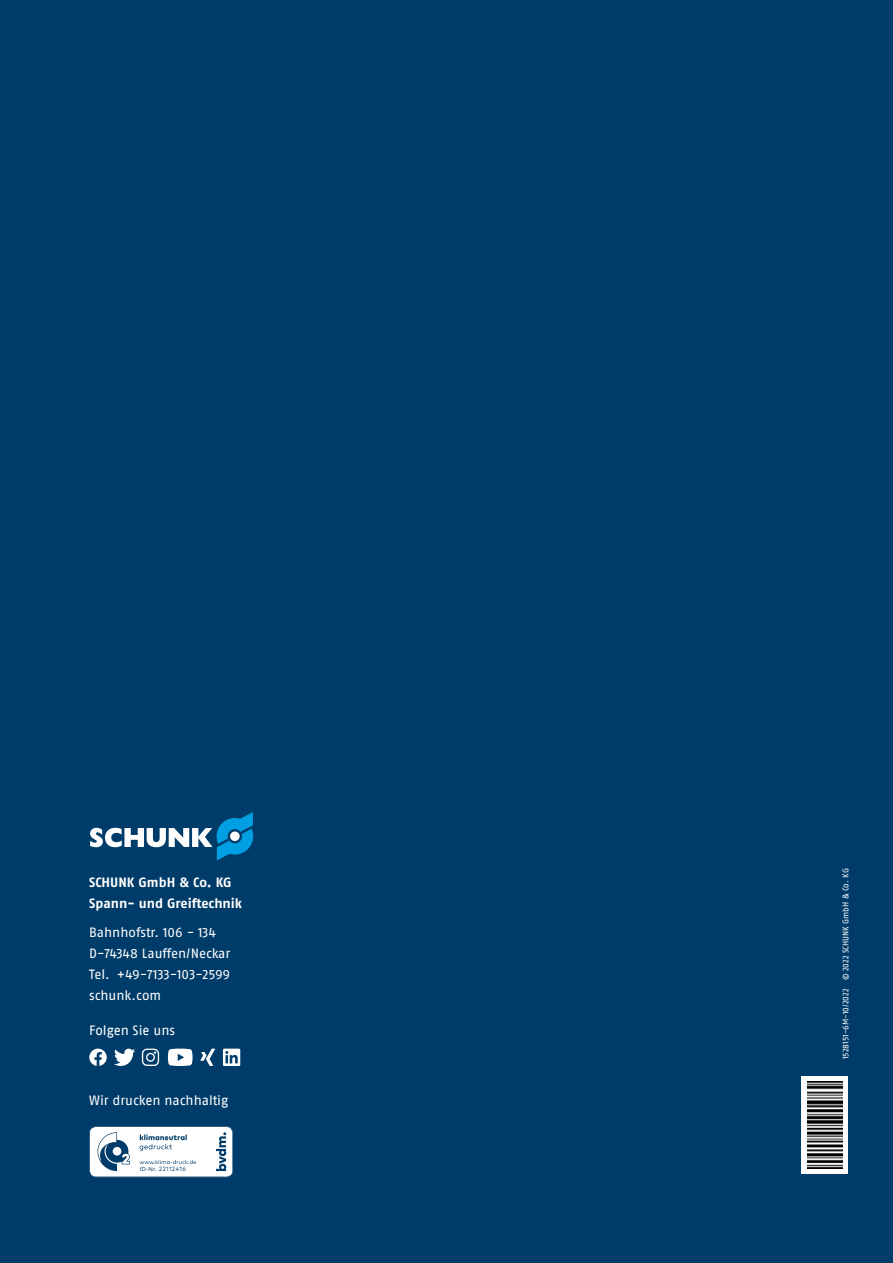
<style>
.page{position:relative;width:893px;height:1263px;background:#003c69}
.page>*{position:absolute;margin:0;border:0;box-sizing:border-box;transform-origin:0 0}
.t1{font:13.5px/21px "SCHUNK Fago Pro";letter-spacing:-.005em;color:#fff}
.t2{font:700 13.5px/21px "SCHUNK Fago Pro";color:#fff}
.t3{font:13.5px "Fago Pro";letter-spacing:-.005em;color:#fff}
.t4{font:8.25px "Fago Pro";color:#fff}
.t5{font:6.15px "Mark Pro";letter-spacing:.05em;color:#003c69}
.s1{font-family:"Mark OT";font-size:5.7px}
</style>
<div class="page">
<div style="left:801px;top:1076px;width:47px;height:98px;background:#fff"></div>
<svg style="left:90px;top:812px;width:163px;height:48px"></svg>
<svg style="left:142px;top:1048px;width:17px;height:18px"></svg>
<svg style="left:200px;top:1048px;width:15px;height:18px"></svg>
<svg style="left:223px;top:1048px;width:17px;height:18px"></svg>
<svg style="left:114px;top:1048px;width:21px;height:18px"></svg>
<svg style="left:168px;top:1048px;width:25px;height:18px"></svg>
<svg style="left:89px;top:1048px;width:18px;height:18px"></svg>
<svg style="left:89px;top:1126px;width:144px;height:51px"></svg>
<img style="left:807px;top:1081px;width:35px;height:87px">
<p class="t2" style="left:89px;top:872px;width:154px">SCHUNK GmbH &amp; Co. KG<br>Spann- und Greiftechnik</p>
<p class="t1" style="left:89px;top:922px;width:143px">Bahnhofstr. 106 - 134<br>D-74348 Lauffen/Neckar<br>Tel. +49-7133-103-2599 schunk.com</p>
<p class="t3" style="left:89px;top:1022px;width:87px">Folgen Sie uns</p>
<p class="t3" style="left:89px;top:1092px;width:140px">Wir drucken nachhaltig</p>
<p class="t5" style="left:140px;top:1164px;width:48px"><span class="s1">ID-Nr.</span> 22112416</p>
<p class="t4" style="left:840px;top:1059px;width:193px;rotate:-90deg">1528151-6M-10/2022 © 2022 SCHUNK GmbH &amp; Co. KG</p>
</div>
